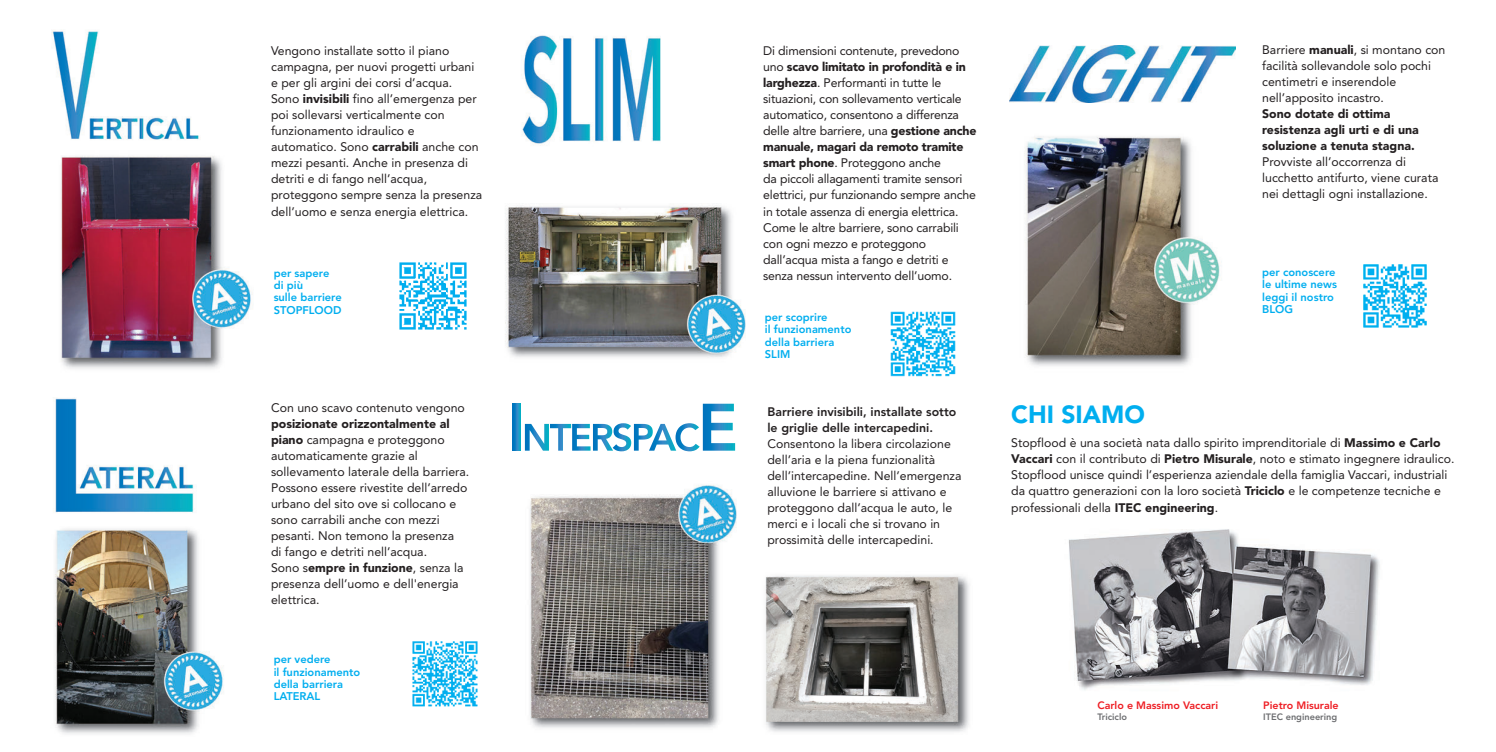
<style>
.page{position:relative;width:1496px;height:752px;background:#fff}
.page>*{position:absolute;margin:0;border:0;box-sizing:border-box;transform-origin:0 0}
.t1{font:900 24.62px "Avenir";color:#00aeef}
.t2{font:12.38px/16px "Avenir";color:#231f20}
.t3{font:900 12.38px/16px "Avenir";color:#231f20}
.t4{font:800 12.38px/16px "Avenir";color:#231f20}
.t5{font:800 11.12px/12.4px "Avenir";color:#00aeef}
.t6{font:800 10.62px "Avenir";color:#ee1d23}
.t7{font:800 9.12px "Avenir";color:#6c6d70}
.s1{font-weight:900}
</style>
<div class="page">
<img style="left:55px;top:529px;width:169px;height:205px">
<img style="left:530px;top:485px;width:439px;height:247px">
<img style="left:1024px;top:136px;width:196px;height:230px">
<img style="left:60px;top:155px;width:193px;height:214px">
<img style="left:52px;top:30px;width:147px;height:110px">
<img style="left:399px;top:262px;width:68px;height:68px">
<img style="left:54px;top:397px;width:141px;height:116px">
<img style="left:412px;top:641px;width:66px;height:66px">
<img style="left:890px;top:311px;width:66px;height:66px">
<img style="left:521px;top:35px;width:140px;height:110px">
<img style="left:1363px;top:264px;width:64px;height:64px">
<img style="left:1009px;top:45px;width:226px;height:57px">
<svg style="left:512px;top:403px;width:9px;height:47px"></svg>
<svg style="left:525px;top:403px;width:210px;height:48px"></svg>
<img style="left:1069px;top:529px;width:311px;height:161px">
<img style="left:505px;top:205px;width:241px;height:153px">
<p class="t2" style="left:271px;top:42px;width:213px">Vengono installate sotto il piano campagna, per nuovi progetti urbani e per gli argini dei corsi d’acqua.<br>Sono <span class="s1">invisibili</span> fino all’emergenza per poi sollevarsi verticalmente con funzionamento idraulico e automatico. Sono <span class="s1">carrabili</span> anche con mezzi pesanti. Anche in presenza di detriti e di fango nell’acqua, proteggono sempre senza la presenza dell’uomo e senza energia elettrica.</p>
<p class="t5" style="left:274px;top:266px;width:70px">per sapere di più<br>sulle barriere<br>STOPFLOOD</p>
<p class="t2" style="left:271px;top:399px;width:195px">Con uno scavo contenuto vengono</p>
<p class="t2" style="left:271px;top:415px;width:200px"><span class="s1">posizionate orizzontalmente al piano</span> campagna e proteggono automaticamente grazie al sollevamento laterale della barriera.<br>Possono essere rivestite dell’arredo urbano del sito ove si collocano e sono carrabili anche con mezzi pesanti. Non temono la presenza<br>di fango e detriti nell’acqua.<br>Sono s<span class="s1">empre in funzione</span>, senza la presenza dell’uomo e dell'energia elettrica.</p>
<p class="t5" style="left:274px;top:653px;width:88px">per vedere<br>il funzionamento della barriera<br>LATERAL</p>
<p class="t2" style="left:763px;top:42px;width:215px">Di dimensioni contenute, prevedono uno <span class="s1">scavo limitato in profondità e in larghezza</span>. Performanti in tutte le situazioni, con sollevamento verticale automatico, consentono a differenza delle altre barriere, una <span class="s1">gestione anche manuale, magari da remoto tramite smart phone</span>. Proteggono anche<br>da piccoli allagamenti tramite sensori elettrici, pur funzionando sempre anche in totale assenza di energia elettrica.<br>Come le altre barriere, sono carrabili con ogni mezzo e proteggono dall’acqua mista a fango e detriti e senza nessun intervento dell’uomo.</p>
<p class="t5" style="left:765px;top:310px;width:88px">per scoprire<br>il funzionamento della barriera<br>SLIM</p>
<p class="t4" style="left:767px;top:403px;width:190px">Barriere invisibili, installate sotto le griglie delle intercapedini.</p>
<p class="t2" style="left:767px;top:435px;width:195px">Consentono la libera circolazione dell’aria e la piena funzionalità dell’intercapedine. Nell’emergenza alluvione le barriere si attivano e proteggono dall’acqua le auto, le merci e i locali che si trovano in prossimità delle intercapedini.</p>
<p class="t2" style="left:1262px;top:41px;width:185px">Barriere <span class="s1">manuali</span>, si montano con facilità sollevandole solo pochi centimetri e inserendole nell’apposito incastro.</p>
<p class="t3" style="left:1262px;top:105px;width:158px">Sono dotate di ottima resistenza agli urti e di una soluzione a tenuta stagna.</p>
<p class="t2" style="left:1262px;top:153px;width:178px">Provviste all’occorrenza di lucchetto antifurto, viene curata nei dettagli ogni installazione.</p>
<p class="t5" style="left:1262px;top:266px;width:76px">per conoscere le ultime news leggi il nostro<br>BLOG</p>
<h1 class="t1" style="left:1011px;top:393px;width:135px">CHI SIAMO</h1>
<p class="t2" style="left:1011px;top:434px;width:445px">Stopflood è una società nata dallo spirito imprenditoriale di <span class="s1">Massimo e Carlo Vaccari</span> con il contributo di <span class="s1">Pietro Misurale</span>, noto e stimato ingegnere idraulico.<br>Stopflood unisce quindi l’esperienza aziendale della famiglia Vaccari, industriali da quattro generazioni con la loro società <span class="s1">Triciclo</span> e le competenze tecniche e professionali della <span class="s1">ITEC engineering</span>.</p>
<p class="t6" style="left:1097px;top:697px;width:122px">Carlo e Massimo Vaccari</p>
<p class="t7" style="left:1097px;top:709px;width:31px">Triciclo</p>
<p class="t6" style="left:1263px;top:697px;width:77px">Pietro Misurale</p>
<p class="t7" style="left:1263px;top:709px;width:75px">ITEC engineering</p>
</div>
